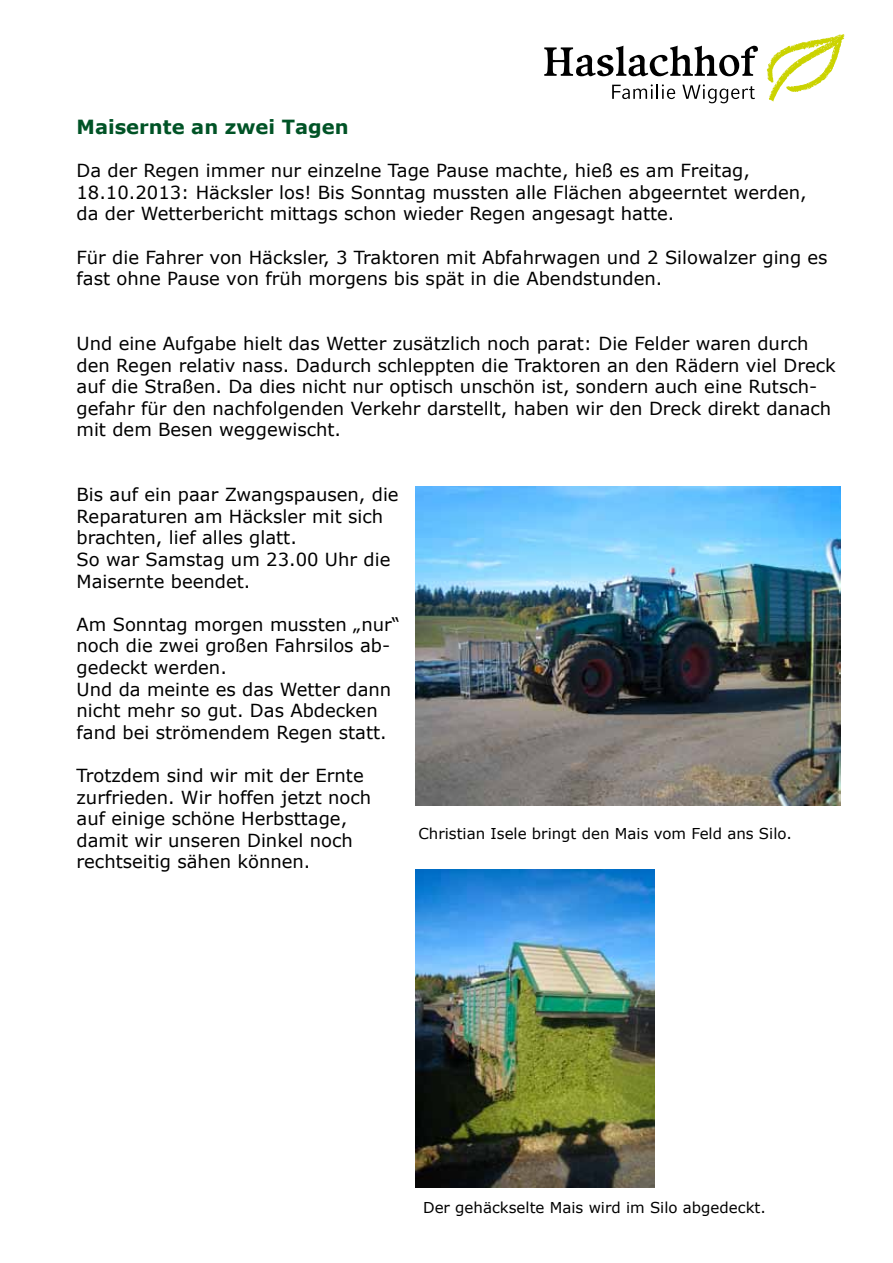
<style>
.page{position:relative;width:893px;height:1263px;background:#fff}
.page>*{position:absolute;margin:0;border:0;box-sizing:border-box;transform-origin:0 0}
.t1{font:700 19.5px "Verdana";color:#005326}
.t2{font:18px/21.6px "Verdana";color:#000}
.t3{font:15px "Verdana";color:#000}
</style>
<div class="page">
<img style="left:415px;top:487px;width:426px;height:319px">
<img style="left:415px;top:869px;width:239px;height:319px">
<svg style="left:612px;top:84px;width:63px;height:15px"></svg>
<svg style="left:682px;top:84px;width:73px;height:19px"></svg>
<svg style="left:544px;top:46px;width:214px;height:30px"></svg>
<svg style="left:767px;top:34px;width:77px;height:67px"></svg>
<p class="t1" style="left:77px;top:113px;width:274px">Maisernte an zwei Tagen</p>
<p class="t2" style="left:77px;top:160px;width:732px">Da der Regen immer nur einzelne Tage Pause machte, hieß es am Freitag,<br>18.10.2013: Häcksler los! Bis Sonntag mussten alle Flächen abgeerntet werden, da der Wetterbericht mittags schon wieder Regen angesagt hatte.</p>
<p class="t2" style="left:77px;top:246px;width:753px">Für die Fahrer von Häcksler, 3 Traktoren mit Abfahrwagen und 2 Silowalzer ging es fast ohne Pause von früh morgens bis spät in die Abendstunden.</p>
<p class="t2" style="left:77px;top:332px;width:761px">Und eine Aufgabe hielt das Wetter zusätzlich noch parat: Die Felder waren durch den Regen relativ nass. Dadurch schleppten die Traktoren an den Rädern viel Dreck auf die Straßen. Da dies nicht nur optisch unschön ist, sondern auch eine Rutsch&shy;gefahr für den nachfolgenden Verkehr darstellt, haben wir den Dreck direkt danach mit dem Besen weggewischt.</p>
<p class="t2" style="left:77px;top:484px;width:324px">Bis auf ein paar Zwangspausen, die<br>Reparaturen am Häcksler mit sich brachten, lief alles glatt.<br>So war Samstag um 23.00 Uhr die<br>Maisernte beendet.</p>
<p class="t2" style="left:77px;top:613px;width:325px">Am Sonntag morgen mussten „nur“ noch die zwei großen Fahrsilos ab&shy;gedeckt werden.<br>Und da meinte es das Wetter dann nicht mehr so gut. Das Abdecken fand bei strömendem Regen statt.</p>
<p class="t2" style="left:77px;top:764px;width:296px">Trotzdem sind wir mit der Ernte zurfrieden. Wir hoffen jetzt noch auf einige schöne Herbsttage, damit wir unseren Dinkel noch rechtseitig sähen können.</p>
<p class="t3" style="left:418px;top:823px;width:375px">Christian Isele bringt den Mais vom Feld ans Silo.</p>
<p class="t3" style="left:423px;top:1197px;width:344px">Der gehäckselte Mais wird im Silo abgedeckt.</p>
</div>
